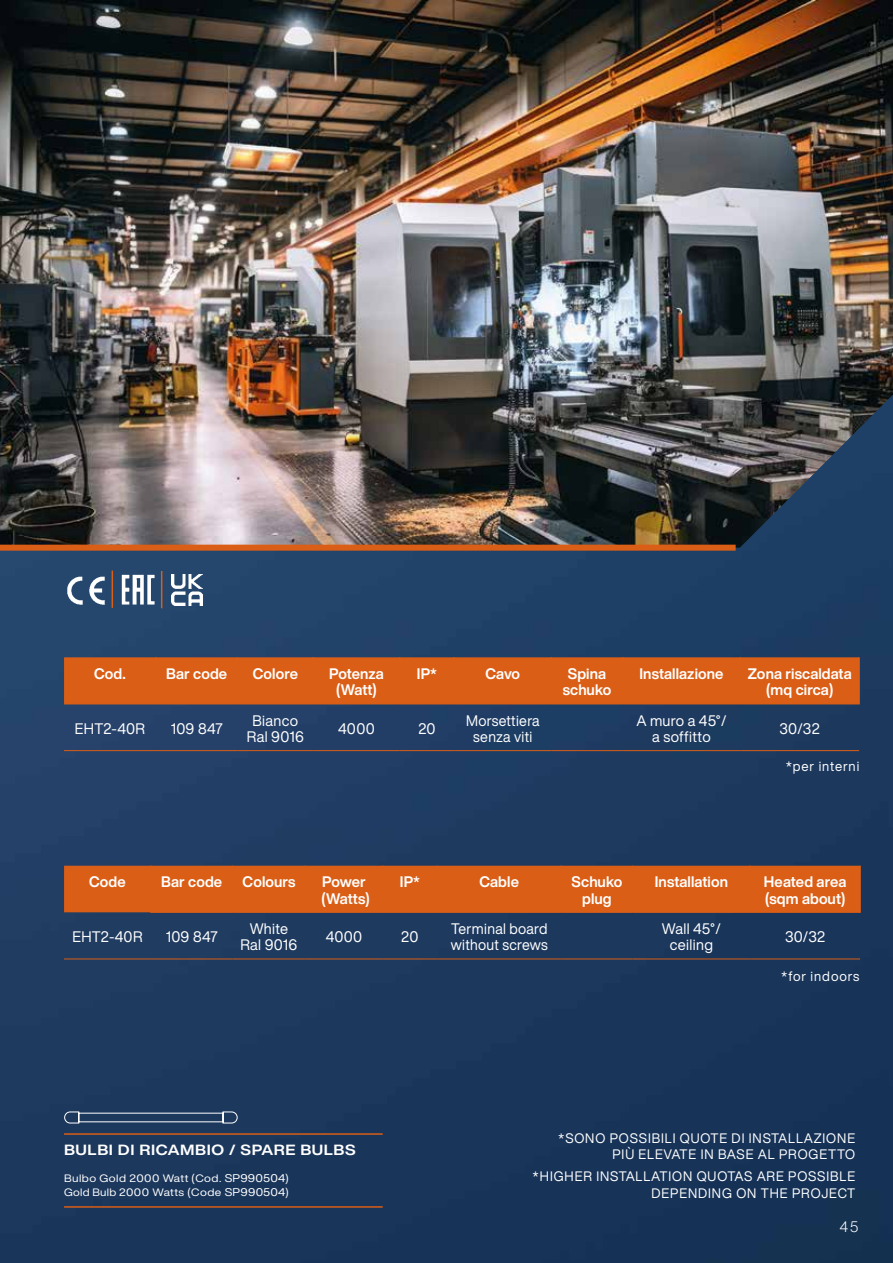
<style>
.page{position:relative;width:893px;height:1263px;background:#fff}
.page>*{position:absolute;margin:0;border:0;box-sizing:border-box;transform-origin:0 0}
.t1{font:700 15px/16.5px "Helvetica Now Display";letter-spacing:.01em;color:#fff;text-align:center}
.t2{font:15px/16.5px "Helvetica Now Display";letter-spacing:.025em;color:#fff;text-align:center}
.t3{font:15px/16.5px "Helvetica Now Display";letter-spacing:.025em;color:#fff;text-align:center;scale:.95 1}
.t4{font:700 15px/16.5px "Helvetica Now Display";letter-spacing:-.01em;color:#fff}
.t5{font:300 15px "Helvetica Now Text";color:#fff}
.t6{font:700 14.55px "Helvetica Now Display";letter-spacing:.04em;color:#fff;scale:1.14 1}
.t7{font:13.5px/16.2px "Helvetica Now Display";letter-spacing:.07em;color:#fff;text-align:right}
.t8{font:10.5px/13.6px "Helvetica Now Display";letter-spacing:.04em;color:#fff;scale:1.14 1}
.s1{font-size:10.95px}
</style>
<div class="page">
<img style="left:0;top:548px;width:893px;height:715px">
<div style="left:64px;top:657px;width:794px;height:47px;background:#da5e16"></div>
<hr style="left:155px;top:657px;width:2px;height:47px;background:#da5e16">
<hr style="left:237px;top:657px;width:1px;height:47px;background:#da5e16">
<hr style="left:312px;top:657px;width:2px;height:47px;background:#da5e16">
<hr style="left:399px;top:657px;width:1px;height:47px;background:#da5e16">
<hr style="left:453px;top:657px;width:2px;height:47px;background:#da5e16">
<hr style="left:551px;top:657px;width:1px;height:47px;background:#da5e16">
<hr style="left:622px;top:657px;width:1px;height:47px;background:#da5e16">
<hr style="left:740px;top:657px;width:1px;height:47px;background:#da5e16">
<hr style="left:64px;top:750px;width:92px;height:1px;background:#da5e16">
<hr style="left:156px;top:750px;width:81px;height:1px;background:#da5e16">
<hr style="left:237px;top:750px;width:76px;height:1px;background:#da5e16">
<hr style="left:313px;top:750px;width:87px;height:1px;background:#da5e16">
<hr style="left:400px;top:750px;width:54px;height:1px;background:#da5e16">
<hr style="left:454px;top:750px;width:97px;height:1px;background:#da5e16">
<hr style="left:551px;top:750px;width:72px;height:1px;background:#da5e16">
<hr style="left:623px;top:750px;width:117px;height:1px;background:#da5e16">
<hr style="left:740px;top:750px;width:119px;height:1px;background:#da5e16">
<hr style="left:858px;top:657px;width:2px;height:47px;background:#da5e16">
<hr style="left:64px;top:704px;width:92px;height:1px;background:#da5e16">
<hr style="left:156px;top:704px;width:81px;height:1px;background:#da5e16">
<hr style="left:237px;top:704px;width:76px;height:1px;background:#da5e16">
<hr style="left:313px;top:704px;width:87px;height:1px;background:#da5e16">
<hr style="left:400px;top:704px;width:54px;height:1px;background:#da5e16">
<hr style="left:454px;top:704px;width:97px;height:1px;background:#da5e16">
<hr style="left:551px;top:704px;width:72px;height:1px;background:#da5e16">
<hr style="left:623px;top:704px;width:117px;height:1px;background:#da5e16">
<hr style="left:740px;top:704px;width:120px;height:1px;background:#da5e16">
<div style="left:64px;top:866px;width:795px;height:46px;background:#da5e16"></div>
<hr style="left:150px;top:866px;width:2px;height:46px;background:#da5e16">
<hr style="left:232px;top:866px;width:1px;height:46px;background:#da5e16">
<hr style="left:305px;top:866px;width:1px;height:46px;background:#da5e16">
<hr style="left:382px;top:866px;width:1px;height:46px;background:#da5e16">
<hr style="left:436px;top:866px;width:2px;height:46px;background:#da5e16">
<hr style="left:561px;top:866px;width:1px;height:46px;background:#da5e16">
<hr style="left:632px;top:866px;width:1px;height:46px;background:#da5e16">
<hr style="left:749px;top:866px;width:2px;height:46px;background:#da5e16">
<hr style="left:64px;top:959px;width:87px;height:1px;background:#da5e16">
<hr style="left:151px;top:959px;width:81px;height:1px;background:#da5e16">
<hr style="left:232px;top:959px;width:73px;height:1px;background:#da5e16">
<hr style="left:305px;top:959px;width:78px;height:1px;background:#da5e16">
<hr style="left:383px;top:959px;width:54px;height:1px;background:#da5e16">
<hr style="left:437px;top:959px;width:124px;height:1px;background:#da5e16">
<hr style="left:561px;top:959px;width:71px;height:1px;background:#da5e16">
<hr style="left:632px;top:959px;width:118px;height:1px;background:#da5e16">
<hr style="left:750px;top:959px;width:110px;height:1px;background:#da5e16">
<hr style="left:859px;top:866px;width:2px;height:46px;background:#da5e16">
<hr style="left:150px;top:912px;width:82px;height:1px;background:#da5e16">
<hr style="left:232px;top:912px;width:73px;height:1px;background:#da5e16">
<hr style="left:305px;top:912px;width:78px;height:1px;background:#da5e16">
<hr style="left:383px;top:912px;width:54px;height:1px;background:#da5e16">
<hr style="left:437px;top:912px;width:124px;height:1px;background:#da5e16">
<hr style="left:561px;top:912px;width:71px;height:1px;background:#da5e16">
<hr style="left:632px;top:912px;width:118px;height:1px;background:#da5e16">
<hr style="left:750px;top:912px;width:111px;height:1px;background:#da5e16">
<img style="left:0;top:0;width:893px;height:548px">
<svg style="left:64px;top:1111px;width:174px;height:12px;background:#455c7a"></svg>
<hr style="left:64px;top:1206px;width:319px;height:2px;background:#da5e16">
<hr style="left:64px;top:1133px;width:319px;height:2px;background:#da5e16">
<hr style="left:112px;top:570px;width:1px;height:38px;background:#da5e16">
<img style="left:64px;top:573px;width:43px;height:34px">
<img style="left:120px;top:573px;width:36px;height:32px">
<img style="left:172px;top:574px;width:31px;height:31px">
<hr style="left:161px;top:571px;width:1px;height:37px;background:#da5e16">
<div style="left:0;top:545px;width:736px;height:6px;background:#da5e16"></div>
<p class="t1" style="left:94px;top:665px;width:33px">Cod.</p>
<p class="t1" style="left:166px;top:665px;width:63px">Bar code</p>
<p class="t1" style="left:253px;top:665px;width:47px">Colore</p>
<p class="t1" style="left:329px;top:665px;width:56px">Potenza (Watt)</p>
<p class="t1" style="left:417px;top:665px;width:22px">IP*</p>
<p class="t1" style="left:485px;top:665px;width:36px">Cavo</p>
<p class="t1" style="left:563px;top:665px;width:50px">Spina schuko</p>
<p class="t1" style="left:639px;top:665px;width:86px">Installazione</p>
<p class="t1" style="left:748px;top:665px;width:105px">Zona riscaldata (mq circa)</p>
<p class="t2" style="left:75px;top:720px;width:72px">EHT2-40R</p>
<p class="t2" style="left:171px;top:720px;width:53px">109 847</p>
<p class="t2" style="left:247px;top:712px;width:58px">Bianco<br>Ral 9016</p>
<p class="t2" style="left:338px;top:720px;width:38px">4000</p>
<p class="t2" style="left:418px;top:720px;width:19px">20</p>
<p class="t3" style="left:466px;top:712px;width:79px">Morsettiera senza viti</p>
<p class="t2" style="left:636px;top:712px;width:92px">A muro a 45°/ a soffitto</p>
<p class="t2" style="left:780px;top:720px;width:42px">30/32</p>
<p class="t7" style="left:786px;top:758px;width:75px">*per interni</p>
<p class="t1" style="left:89px;top:874px;width:38px">Code</p>
<p class="t1" style="left:161px;top:874px;width:63px">Bar code</p>
<p class="t1" style="left:243px;top:874px;width:54px">Colours</p>
<p class="t4" style="left:322px;top:874px;width:50px">Power (Watts)</p>
<p class="t1" style="left:400px;top:874px;width:22px">IP*</p>
<p class="t1" style="left:479px;top:874px;width:41px">Cable</p>
<p class="t1" style="left:571px;top:874px;width:52px">Schuko plug</p>
<p class="t1" style="left:655px;top:874px;width:75px">Installation</p>
<p class="t1" style="left:764px;top:874px;width:84px;text-align:left">Heated area (sqm about)</p>
<p class="t2" style="left:72px;top:928px;width:72px">EHT2-40R</p>
<p class="t2" style="left:166px;top:928px;width:53px">109 847</p>
<p class="t2" style="left:240px;top:920px;width:58px">White<br>Ral 9016</p>
<p class="t2" style="left:326px;top:928px;width:38px">4000</p>
<p class="t2" style="left:401px;top:928px;width:19px">20</p>
<p class="t3" style="left:451px;top:920px;width:104px;text-align:left">Terminal board without screws</p>
<p class="t2" style="left:662px;top:920px;width:60px">Wall 45°/ ceiling</p>
<p class="t2" style="left:785px;top:928px;width:42px">30/32</p>
<p class="t6" style="left:64px;top:1140px;width:257px">BULBI DI RICAMBIO / SPARE BULBS</p>
<p class="t8" style="left:64px;top:1172px;width:199px">Bulbo Gold 2000 Watt (Cod. <span class="s1">SP990504</span>)<br>Gold Bulb 2000 Watts (Code <span class="s1">SP990504</span>)</p>
<p class="t7" style="left:781px;top:968px;width:80px">*for indoors</p>
<p class="t7" style="left:558px;top:1129px;width:298px">*SONO POSSIBILI QUOTE DI INSTALLAZIONE<br>PIÙ ELEVATE IN BASE AL PROGETTO</p>
<p class="t7" style="left:533px;top:1168px;width:324px">*HIGHER INSTALLATION QUOTAS ARE POSSIBLE<br>DEPENDING ON THE PROJECT</p>
<p class="t5" style="left:839px;top:1217px;width:21px">45</p>
</div>
